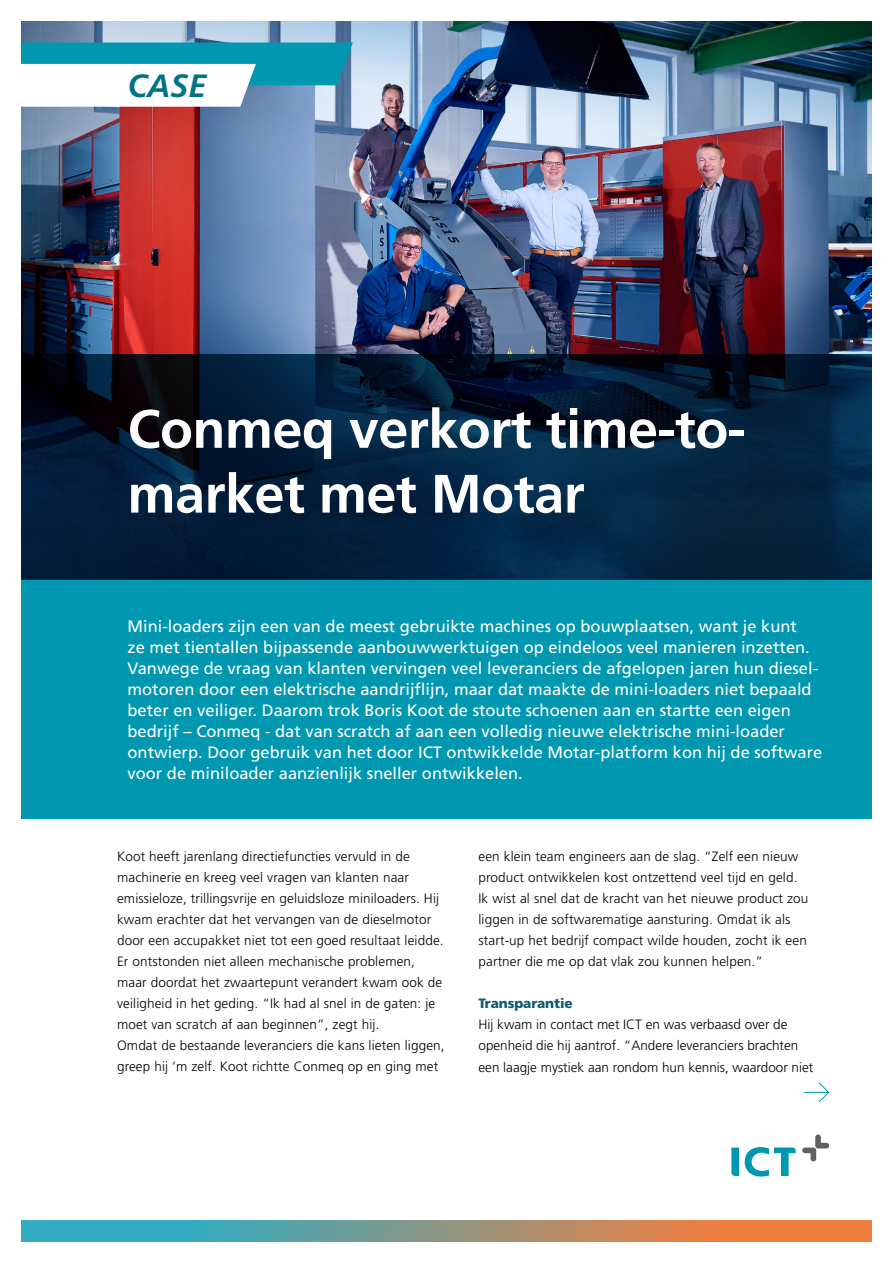
<style>
.page{position:relative;width:893px;height:1263px;background:#fff}
.page>*{position:absolute;margin:0;border:0;box-sizing:border-box;transform-origin:0 0}
.t1{font:700 54px/64.8px "Frutiger LT Std";letter-spacing:-.01em;color:#fff}
.t2{font:italic 700 32.25px "Frutiger LT Std";color:#007387}
.t3{font:16.5px/21px "Frutiger LT Std";color:#fff}
.t4{font:300 13.5px/21px "Frutiger LT Std";letter-spacing:.01em;color:#000}
.t5{font:900 13.5px "Frutiger LT Std";letter-spacing:-.01em;color:#0f596e}
</style>
<div class="page">
<svg style="left:802px;top:1134px;width:27px;height:27px"></svg>
<svg style="left:731px;top:1147px;width:8px;height:29px"></svg>
<svg style="left:745px;top:1147px;width:51px;height:29px"></svg>
<svg style="left:21px;top:1220px;width:851px;height:22px;background:#8f9581"></svg>
<img style="left:21px;top:21px;width:851px;height:333px">
<div style="left:21px;top:579px;width:851px;height:240px;background:#0097b1"></div>
<svg style="left:803px;top:1082px;width:27px;height:21px"></svg>
<svg style="left:21px;top:354px;width:851px;height:225px;background:#031e38"></svg>
<svg style="left:21px;top:43px;width:332px;height:64px"></svg>
<h2 class="t2" style="left:128px;top:67px;width:80px">CASE</h2>
<h1 class="t1" style="left:128px;top:397px;width:620px">Conmeq verkort time-to&shy;market met Motar</h1>
<p class="t3" style="left:128px;top:616px;width:696px">Mini-loaders zijn een van de meest gebruikte machines op bouwplaatsen, want je kunt<br>ze met tientallen bijpassende aanbouwwerktuigen op eindeloos veel manieren inzetten.<br>Vanwege de vraag van klanten vervingen veel leveranciers de afgelopen jaren hun diesel&shy;motoren door een elektrische aandrijflijn, maar dat maakte de mini-loaders niet bepaald beter en veiliger. Daarom trok Boris Koot de stoute schoenen aan en startte een eigen bedrijf – Conmeq - dat van scratch af aan een volledig nieuwe elektrische mini-loader ontwierp. Door gebruik van het door ICT ontwikkelde Motar-platform kon hij de software voor de miniloader aanzienlijk sneller ontwikkelen.</p>
<p class="t4" style="left:117px;top:846px;width:329px">Koot heeft jarenlang directiefuncties vervuld in de machinerie en kreeg veel vragen van klanten naar emissieloze, trillingsvrije en geluidsloze miniloaders. Hij kwam erachter dat het vervangen van de dieselmotor door een accupakket niet tot een goed resultaat leidde.<br>Er ontstonden niet alleen mechanische problemen, maar doordat het zwaartepunt verandert kwam ook de veiligheid in het geding. “Ik had al snel in de gaten: je moet van scratch af aan beginnen”, zegt hij.<br>Omdat de bestaande leveranciers die kans lieten liggen, greep hij ‘m zelf. Koot richtte Conmeq op en ging met</p>
<p class="t4" style="left:478px;top:846px;width:331px">een klein team engineers aan de slag. “Zelf een nieuw product ontwikkelen kost ontzettend veel tijd en geld.<br>Ik wist al snel dat de kracht van het nieuwe product zou liggen in de softwarematige aansturing. Omdat ik als start-up het bedrijf compact wilde houden, zocht ik een partner die me op dat vlak zou kunnen helpen.”</p>
<p class="t5" style="left:478px;top:995px;width:96px">Transparantie</p>
<p class="t4" style="left:478px;top:1014px;width:336px">Hij kwam in contact met ICT en was verbaasd over de openheid die hij aantrof. “Andere leveranciers brachten een laagje mystiek aan rondom hun kennis, waardoor niet</p>
</div>
